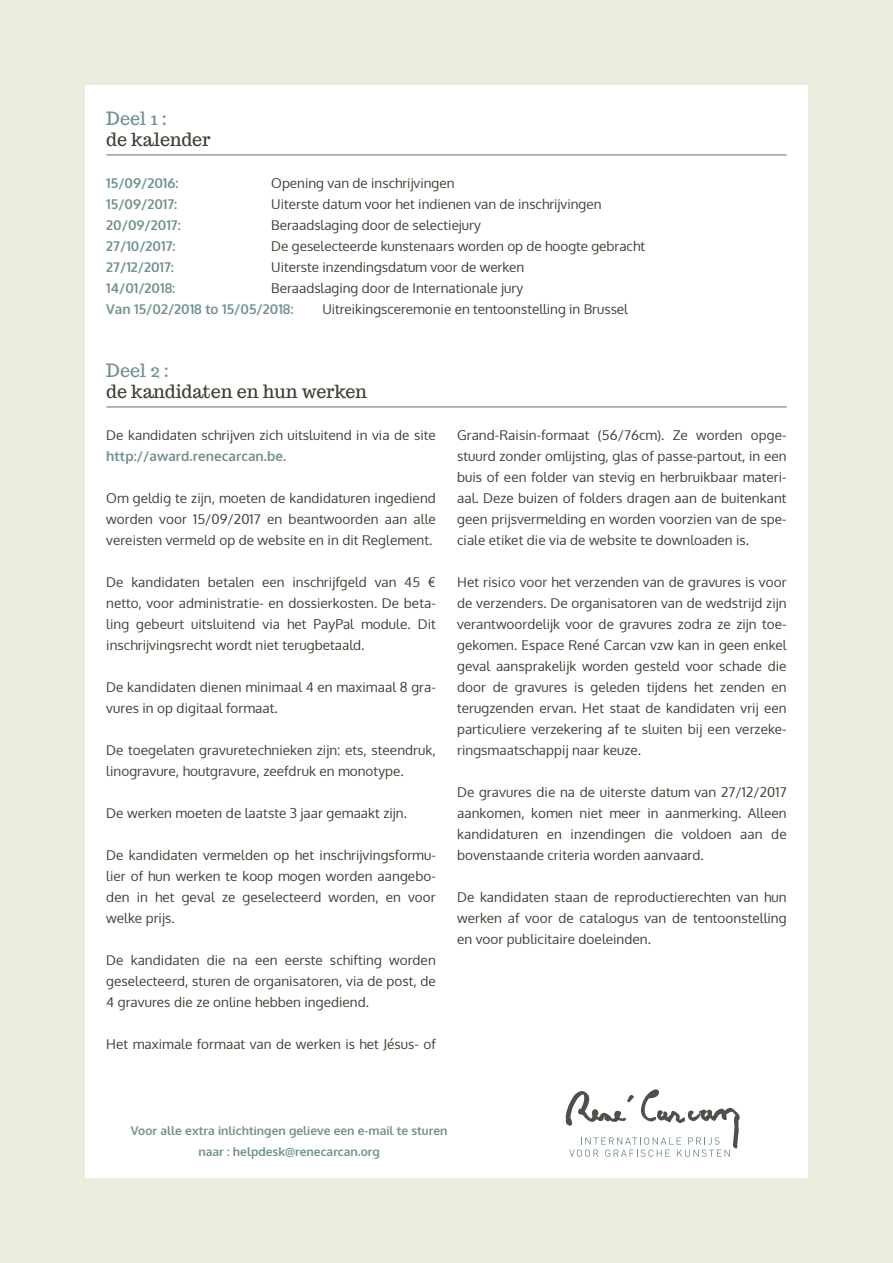
<style>
.page{position:relative;width:893px;height:1263px;background:#eceddf}
.page>*{position:absolute;margin:0;border:0;box-sizing:border-box;transform-origin:0 0}
.Intertitre{font:18px/21px "Trocchi";letter-spacing:-.005em;color:#403f33}
.Texte{font:13.5px/21px "Oxygen";letter-spacing:.005em;color:#403f33;text-align:justify}
.Texte-2{font:700 13.5px "Oxygen";color:#719090}
.t1{font:700 12px/21px "Oxygen";color:#719090;text-align:center}
.s1{color:#719090}
.s2{font-weight:700;color:#719090}
</style>
<div class="page">
<div style="left:85px;top:85px;width:723px;height:1093px;background:#fff"></div>
<svg style="left:566px;top:1089px;width:174px;height:68px"></svg>
<hr style="left:106px;top:154px;width:681px;height:2px;background:#9f9b94">
<hr style="left:106px;top:406px;width:681px;height:2px;background:#9f9b94">
<p class="Intertitre" style="left:106px;top:107px;width:106px"><span class="s1">Deel 1 :<br></span>de kalender</p>
<p class="Texte-2" style="left:106px;top:174px;width:74px">15/09/2016:</p>
<p class="Texte" style="left:271px;top:172px;width:185px">Opening van de inschrijvingen</p>
<p class="Texte-2" style="left:106px;top:195px;width:72px">15/09/2017:</p>
<p class="Texte" style="left:271px;top:193px;width:332px">Uiterste datum voor het indienen van de inschrijvingen</p>
<p class="Texte-2" style="left:106px;top:216px;width:76px">20/09/2017:</p>
<p class="Texte" style="left:271px;top:214px;width:211px">Beraadslaging door de selectiejury</p>
<p class="Texte-2" style="left:106px;top:237px;width:71px">27/10/2017:</p>
<p class="Texte" style="left:271px;top:235px;width:375px">De geselecteerde kunstenaars worden op de hoogte gebracht</p>
<p class="Texte-2" style="left:106px;top:258px;width:69px">27/12/2017:</p>
<p class="Texte" style="left:271px;top:256px;width:255px">Uiterste inzendingsdatum voor de werken</p>
<p class="Texte-2" style="left:106px;top:279px;width:70px">14/01/2018:</p>
<p class="Texte" style="left:271px;top:277px;width:253px">Beraadslaging door de Internationale jury</p>
<p class="Texte-2" style="left:106px;top:300px;width:189px">Van 15/02/2018 to 15/05/2018:</p>
<p class="Texte" style="left:322px;top:298px;width:307px">Uitreikingsceremonie en tentoonstelling in Brussel</p>
<p class="Intertitre" style="left:106px;top:359px;width:262px"><span class="s1">Deel 2 :<br></span>de kandidaten en hun werken</p>
<p class="Texte" style="left:106px;top:424px;width:331px">De kandidaten schrijven zich uitsluitend in via de site <span class="s2">http://award.renecarcan.be.</span></p>
<p class="Texte" style="left:106px;top:487px;width:331px">Om geldig te zijn, moeten de kandidaturen ingediend worden voor 15/09/2017 en beantwoorden aan alle vereisten vermeld op de website en in dit Reglement.</p>
<p class="Texte" style="left:106px;top:571px;width:331px">De kandidaten betalen een inschrijfgeld van 45 € netto, voor administratie- en dossierkosten. De beta&shy;ling gebeurt uitsluitend via het PayPal module. Dit inschrijvingsrecht wordt niet terugbetaald.</p>
<p class="Texte" style="left:106px;top:676px;width:331px">De kandidaten dienen minimaal 4 en maximaal 8 gra&shy;vures in op digitaal formaat.</p>
<p class="Texte" style="left:106px;top:739px;width:331px">De toegelaten gravuretechnieken zijn: ets, steendruk, linogravure, houtgravure, zeefdruk en monotype.</p>
<p class="Texte" style="left:106px;top:802px;width:302px">De werken moeten de laatste 3 jaar gemaakt zijn.</p>
<p class="Texte" style="left:106px;top:844px;width:331px">De kandidaten vermelden op het inschrijvingsformu&shy;lier of hun werken te koop mogen worden aangebo&shy;den in het geval ze geselecteerd worden, en voor welke prijs.</p>
<p class="Texte" style="left:106px;top:949px;width:331px">De kandidaten die na een eerste schifting worden geselecteerd, sturen de organisatoren, via de post, de 4 gravures die ze online hebben ingediend.</p>
<p class="Texte" style="left:106px;top:1033px;width:331px">Het maximale formaat van de werken is het Jésus- of</p>
<p class="Texte" style="left:457px;top:424px;width:331px">Grand-Raisin-formaat (56/76cm). Ze worden opge&shy;stuurd zonder omlijsting, glas of passe-partout, in een buis of een folder van stevig en herbruikbaar materi&shy;aal. Deze buizen of folders dragen aan de buitenkant geen prijsvermelding en worden voorzien van de spe&shy;ciale etiket die via de website te downloaden is.</p>
<p class="Texte" style="left:457px;top:571px;width:331px">Het risico voor het verzenden van de gravures is voor de verzenders. De organisatoren van de wedstrijd zijn verantwoordelijk voor de gravures zodra ze zijn toe&shy;gekomen. Espace René Carcan vzw kan in geen enkel geval aansprakelijk worden gesteld voor schade die door de gravures is geleden tijdens het zenden en terugzenden ervan. Het staat de kandidaten vrij een particuliere verzekering af te sluiten bij een verzeke&shy;ringsmaatschappij naar keuze.</p>
<p class="Texte" style="left:457px;top:781px;width:331px">De gravures die na de uiterste datum van 27/12/2017 aankomen, komen niet meer in aanmerking. Alleen kandidaturen en inzendingen die voldoen aan de bovenstaande criteria worden aanvaard.</p>
<p class="Texte" style="left:457px;top:886px;width:331px">De kandidaten staan de reproductierechten van hun werken af voor de catalogus van de tentoonstelling en voor publicitaire doeleinden.</p>
<p class="t1" style="left:131px;top:1120px;width:318px">Voor alle extra inlichtingen gelieve een e-mail te sturen naar : helpdesk@renecarcan.org</p>
</div>
